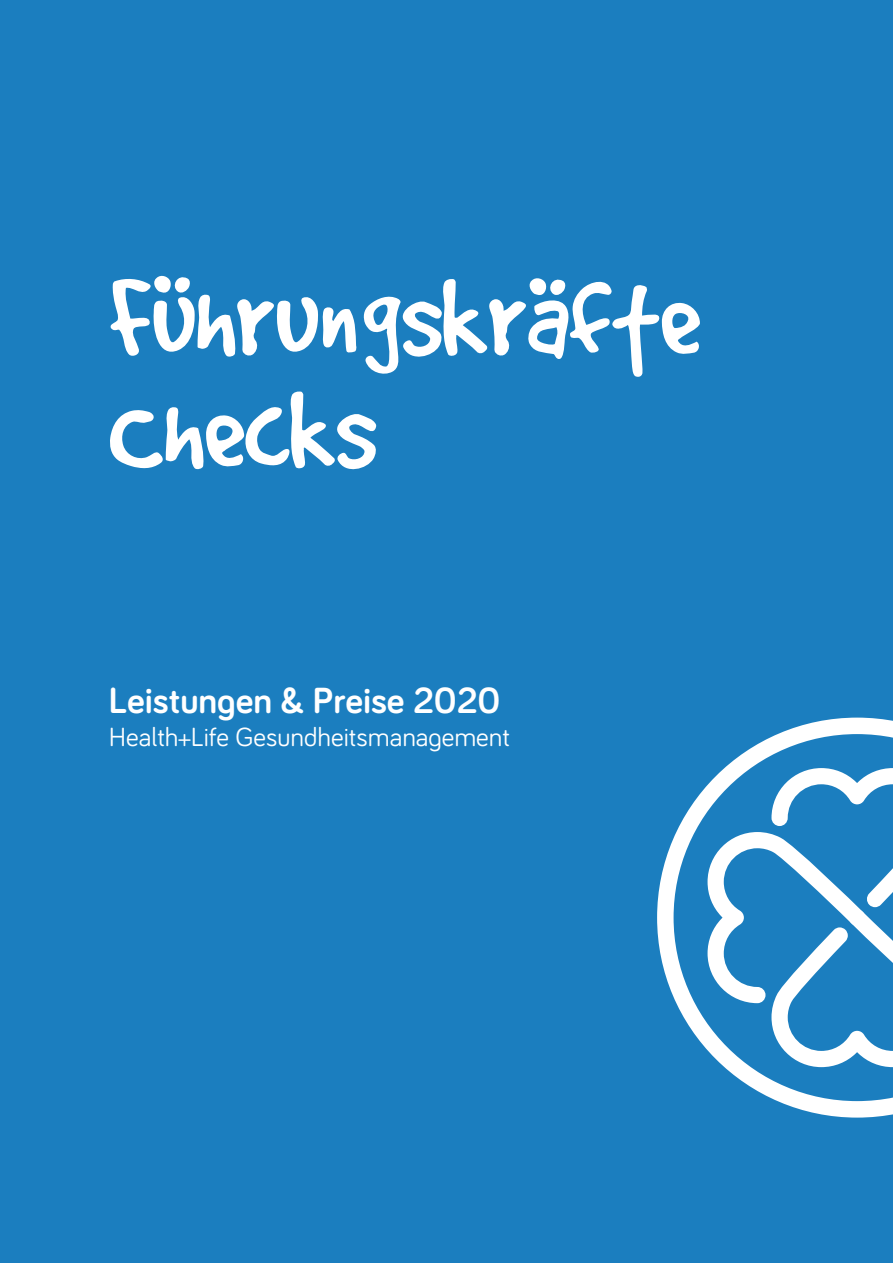
<style>
.page{position:relative;width:893px;height:1263px;background:#1b7ebf}
.page>*{position:absolute;margin:0;border:0;box-sizing:border-box;transform-origin:0 0}
.t1{font:120px "Good Dog";color:#fff}
.t2{font:700 37.5px "Bariol";color:#fff}
.t3{font:27px "Bariol";color:#fff}
</style>
<div class="page">
<svg style="left:657px;top:718px;width:236px;height:399px"></svg>
<svg style="left:707px;top:768px;width:186px;height:299px"></svg>
<p class="t1" style="left:109px;top:255px;width:593px">Führungskräfte</p>
<p class="t1" style="left:109px;top:368px;width:269px">Checks</p>
<p class="t2" style="left:109px;top:675px;width:393px">Leistungen &amp; Preise 2020</p>
<p class="t3" style="left:109px;top:718px;width:403px">Health+Life Gesundheitsmanagement</p>
</div>
